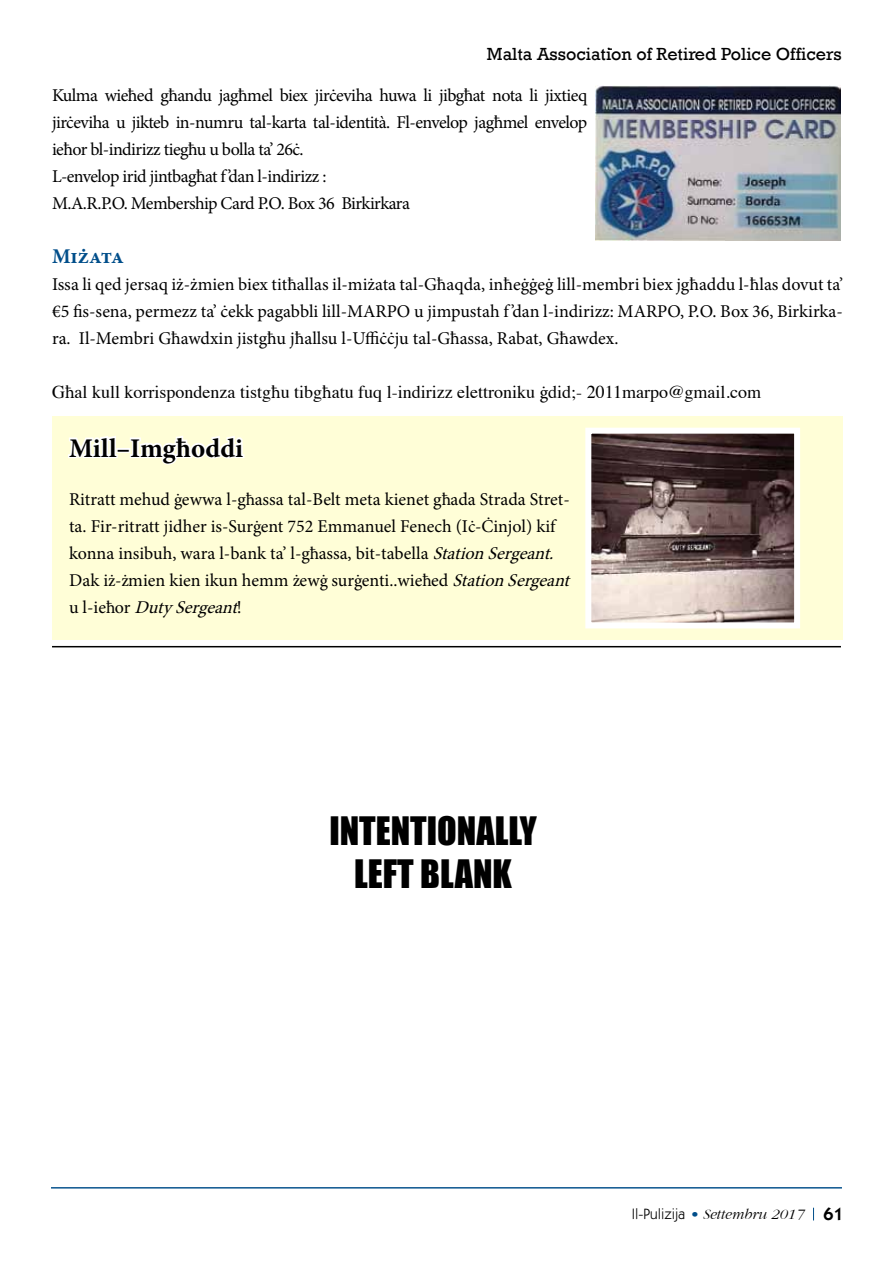
<style>
.page{position:relative;width:893px;height:1263px;background:#fff}
.page>*{position:absolute;margin:0;border:0;box-sizing:border-box;transform-origin:0 0}
.t1{font:36px/43.2px "Impact";color:#000;text-align:center}
.t2{font:700 27px "Minion Pro";color:#000}
.t3{font:700 21px "Minion Pro";letter-spacing:-.005em;color:#004e8a}
.t4{font:18px/27px "Minion Pro";letter-spacing:-.02em;color:#000}
.t5{font:18px/27px "Minion Pro";color:#000}
.t6{font:18px "Times";color:#000}
.t7{font:18px "Rockwell";color:#000}
.t8{font:italic 300 15px "M Garamond";color:#000}
.s1{font-family:"Minion Pro"}
.s2{font-size:17.55px}
.s3{font-style:italic}
.s4{font-family:"M Itc Kabel";font-weight:400;font-style:normal}
.s5{color:#004e8a}
.s6{font-family:"M Itc Kabel";font-weight:600;font-style:normal;font-size:18px}
</style>
<div class="page">
<div style="left:52px;top:416px;width:791px;height:224px;background:#fffed7"></div>
<hr style="left:51px;top:1187px;width:791px;height:1px;background:#004e8a">
<svg style="left:813px;top:1208px;width:1px;height:12px"></svg>
<hr style="left:52px;top:646px;width:789px;height:1px;background:#000">
<img style="left:596px;top:86px;width:244px;height:154px">
<svg style="left:68px;top:436px;width:50px;height:22px"></svg>
<div style="left:116px;top:448px;width:14px;height:5px;border:3px solid #fff"></div>
<svg style="left:128px;top:435px;width:117px;height:30px"></svg>
<img style="left:592px;top:435px;width:201px;height:186px">
<div style="left:585px;top:428px;width:215px;height:200px;border:6px solid #fff"></div>
<p class="t7" style="left:487px;top:43px;width:356px">Malta Association of Retired Police Officers</p>
<p class="t4" style="left:52px;top:82px;width:537px">Kulma wieħed għandu jagħmel biex jirċeviha huwa li jibgħat nota li jixtieq jirċeviha u jikteb in-numru tal-karta tal-identità. Fl-envelop jagħmel envelop ieħor bl-indirizz tiegħu u bolla ta’ 26ċ.<br>L-envelop irid jintbagħat f’dan l-indirizz :<br>M.A.R.P.O. Membership Card P.O. Box 36 Birkirkara</p>
<p class="t3" style="left:52px;top:241px;width:73px">Miżata</p>
<p class="t4" style="left:52px;top:271px;width:792px;text-align:justify">Issa li qed jersaq iż-żmien biex titħallas il-miżata tal-Għaqda, inħeġġeġ lill-membri biex jgħaddu l-ħlas dovut ta’ €5 fis-sena, permezz ta’ ċekk pagabbli lill-MARPO u jimpustah f ’dan l-indirizz: MARPO, P.O. Box 36, Birkirka&shy;ra. Il-Membri Għawdxin jistgħu jħallsu l-Uffiċċju tal-Għassa, Rabat, Għawdex.</p>
<p class="t6" style="left:52px;top:375px;width:711px">G<span class="s1">ħ</span>al kull korrispondenza tistg<span class="s1">ħ</span>u tibg<span class="s1">ħ</span>atu fuq l-indirizz elettroniku <span class="s1">ġ</span>did;- 2011marpo@gmail.com</p>
<h2 class="t2" style="left:69px;top:429px;width:176px">Mill–Imgħoddi</h2>
<p class="t5" style="left:69px;top:486px;width:508px">Ritratt mehud <span class="s2">ġ</span>ewwa l-g<span class="s2">ħ</span>assa tal-Belt meta kienet g<span class="s2">ħ</span>ada Strada Stret&shy;ta. Fir-ritratt jidher is-Sur<span class="s2">ġ</span>ent 752 Emmanuel Fenech (I<span class="s2">ċ</span>-Ċinjol) kif konna insibuh, wara l-bank ta’ l-g<span class="s2">ħ</span>assa, bit-tabella <span class="s3">StationSergeant.<br></span>Dak i<span class="s2">ż</span>-<span class="s2">ż</span>mien kien ikun hemm <span class="s2">ż</span>ew<span class="s2">ġ</span> sur<span class="s2">ġ</span>enti..wie<span class="s2">ħ</span>ed <span class="s3">StationSergeant </span>u l - i e <span class="s2">ħ</span> o r <span class="s3">DutySergeant</span>!</p>
<h1 class="t1" style="left:329px;top:808px;width:209px">INTENTIONALLY<br>LEFT BLANK</h1>
<p class="t8" style="left:632px;top:1206px;width:213px"><span class="s4">Il-Pulizija</span> <span class="s5">•</span> Settembru 2017 <span class="s6">61</span></p>
</div>
